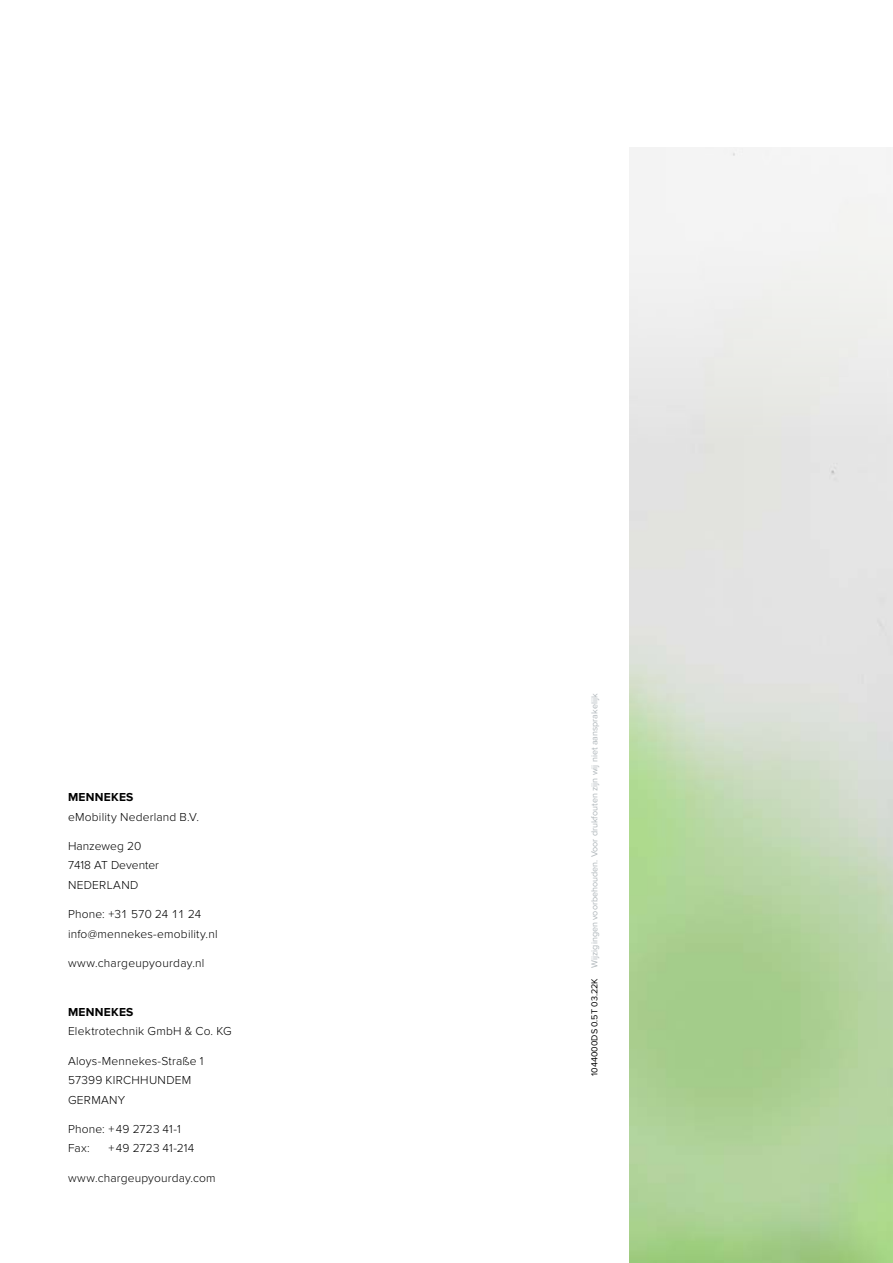
<style>
.page{position:relative;width:893px;height:1263px;background:#fff}
.page>*{position:absolute;margin:0;border:0;box-sizing:border-box;transform-origin:0 0}
.t1{font:300 12px/19.5px "Proxima Nova";letter-spacing:.015em;color:#000}
.t2{font:700 12px "Proxima Nova";letter-spacing:.02em;color:#000}
.t3{font:9px "Proxima Nova";color:#afb6ba}
.s1{color:#000}
</style>
<div class="page">
<div style="left:629px;top:138px;width:264px;height:351px;background:linear-gradient(to bottom,#f9f9f9,#e2e2e0)"></div>
<p class="t2" style="left:68px;top:792px;width:67px">MENNEKES</p>
<p class="t1" style="left:68px;top:808px;width:132px">eMobility Nederland B.V.</p>
<p class="t1" style="left:68px;top:837px;width:93px">Hanzeweg 20<br>7418 AT Deventer<br>NEDERLAND</p>
<p class="t1" style="left:68px;top:905px;width:151px">Phone: +31 570 24 11 24 info@mennekes-emobility.nl</p>
<p class="t1" style="left:68px;top:954px;width:138px">www.chargeupyourday.nl</p>
<p class="t2" style="left:68px;top:1007px;width:67px">MENNEKES</p>
<p class="t1" style="left:68px;top:1022px;width:165px">Elektrotechnik GmbH &amp; Co. KG</p>
<p class="t1" style="left:68px;top:1051px;width:137px">Aloys-Mennekes-Straße 1<br>57399 KIRCHHUNDEM<br>GERMANY</p>
<p class="t1" style="left:68px;top:1120px;width:114px">Phone: + 49 2723 41-1<br>Fax:</p>
<p class="t1" style="left:109px;top:1139px;width:87px">+ 49 2723 41-214</p>
<p class="t1" style="left:68px;top:1168px;width:149px">www.chargeupyourday.com</p>
<p class="t3" style="left:591px;top:1076px;width:384px;rotate:-90deg"><span class="s1">1044000DS 0.5T 03.22K</span> Wijzigingen voorbehouden. Voor drukfouten zijn wij niet aansprakelijk</p>
</div>
